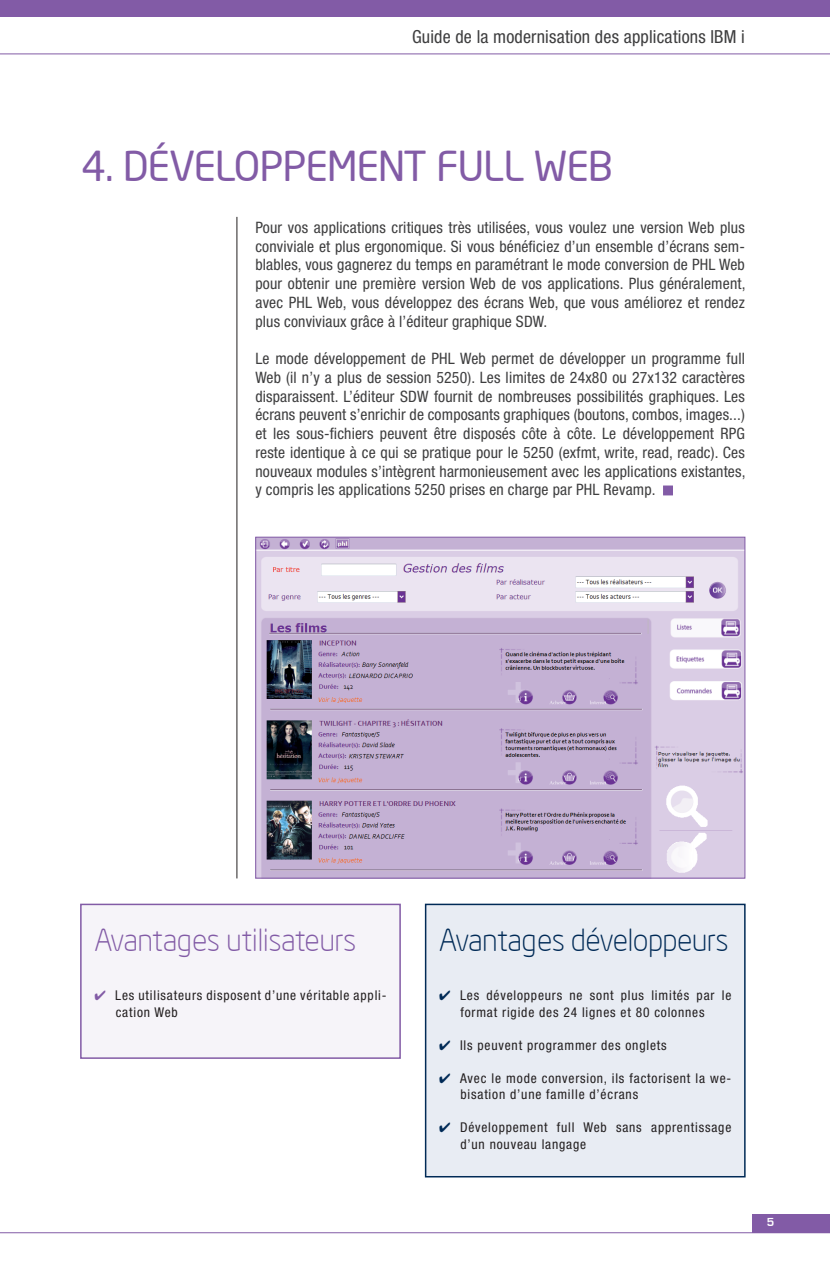
<style>
.page{position:relative;width:830px;height:1263px;background:#fff}
.page>*{position:absolute;margin:0;border:0;box-sizing:border-box;transform-origin:0 0}
.t1{font:40.5px "Neo Sans Intel";color:#825ba6}
.t2{font:300 30px "Neo Sans Intel";color:#825ba6}
.t3{font:300 30px "Neo Sans Intel";color:#002a56}
.t4{font:condensed 18px "Helvetica Neue";letter-spacing:.01em;color:#3e3e3f}
.t5{font:condensed 15.75px/18.8px "Helvetica Neue";letter-spacing:.01em;color:#3e3e3f;text-align:justify}
.t6{font:condensed 13.5px/16.5px "Helvetica Neue";letter-spacing:.06em;color:#231f20}
.t7{font:700 12px "Eurostile";color:#fff}
.s1{color:#825ba6}
.s2{color:#002a56}
</style>
<div class="page">
<div style="left:751px;top:1214px;width:78px;height:18px;background:#825ba6"></div>
<hr style="left:0;top:54px;width:829px;height:1px;background:#825ba6">
<hr style="left:0;top:1232px;width:829px;height:1px;background:#825ba6">
<div style="left:0;top:0;width:829px;height:17px;background:#825ba6"></div>
<div style="left:81px;top:904px;width:319px;height:154px;background:#f6f4f9"></div>
<div style="left:80px;top:904px;width:320px;height:155px;border:2px solid #825ba6"></div>
<div style="left:425px;top:904px;width:319px;height:273px;background:#e8ecf3"></div>
<div style="left:424px;top:904px;width:321px;height:273px;border:2px solid #002a56"></div>
<div style="left:662px;top:485px;width:10px;height:10px;background:#825ba6;border:2px solid #825ba6"></div>
<hr style="left:236px;top:217px;width:1px;height:661px;background:#231f20">
<img style="left:257px;top:539px;width:485px;height:337px">
<p class="t4" style="left:412px;top:26px;width:334px">Guide de la modernisation des applications IBM i</p>
<h1 class="t1" style="left:82px;top:142px;width:531px">4. DÉVELOPPEMENT FULL WEB</h1>
<p class="t5" style="left:255px;top:218px;width:491px">Pour vos applications critiques très utilisées, vous voulez une version Web plus conviviale et plus ergonomique. Si vous bénéficiez d’un ensemble d’écrans sem&shy;blables, vous gagnerez du temps en paramétrant le mode conversion de PHL Web pour obtenir une première version Web de vos applications. Plus généralement, avec PHL Web, vous développez des écrans Web, que vous améliorez et rendez plus conviviaux grâce à l’éditeur graphique SDW.</p>
<p class="t5" style="left:255px;top:349px;width:491px">Le mode développement de PHL Web permet de développer un programme full Web (il n’y a plus de session 5250). Les limites de 24x80 ou 27x132 caractères disparaissent. L’éditeur SDW fournit de nombreuses possibilités graphiques. Les écrans peuvent s’enrichir de composants graphiques (boutons, combos, images...) et les sous-fichiers peuvent être disposés côte à côte. Le développement RPG reste identique à ce qui se pratique pour le 5250 (exfmt, write, read, readc). Ces nouveaux modules s’intègrent harmonieusement avec les applications existantes, y compris les applications 5250 prises en charge par PHL Revamp.</p>
<h2 class="t2" style="left:94px;top:922px;width:263px">Avantages utilisateurs</h2>
<p class="t6" style="left:116px;top:987px;width:272px;text-indent:-21px"><span class="s1">✔✔</span> Les utilisateurs disposent d’une véritable appli&shy;cation Web</p>
<h2 class="t3" style="left:439px;top:922px;width:291px">Avantages développeurs</h2>
<p class="t6" style="left:439px;top:987px;width:293px;text-align:center"><span class="s2">✔✔</span> Les développeurs ne sont plus limités par le format rigide des 24 lignes et 80 colonnes</p>
<p class="t6" style="left:439px;top:1037px;width:229px"><span class="s2">✔✔</span> Ils peuvent programmer des onglets</p>
<p class="t6" style="left:460px;top:1070px;width:272px;text-indent:-21px"><span class="s2">✔✔</span> Avec le mode conversion, ils factorisent la we&shy;bisation d’une famille d’écrans</p>
<p class="t6" style="left:460px;top:1119px;width:272px;text-indent:-21px"><span class="s2">✔✔</span> Développement full Web sans apprentissage d’un nouveau langage</p>
<p class="t7" style="left:766px;top:1215px;width:9px">5</p>
</div>
